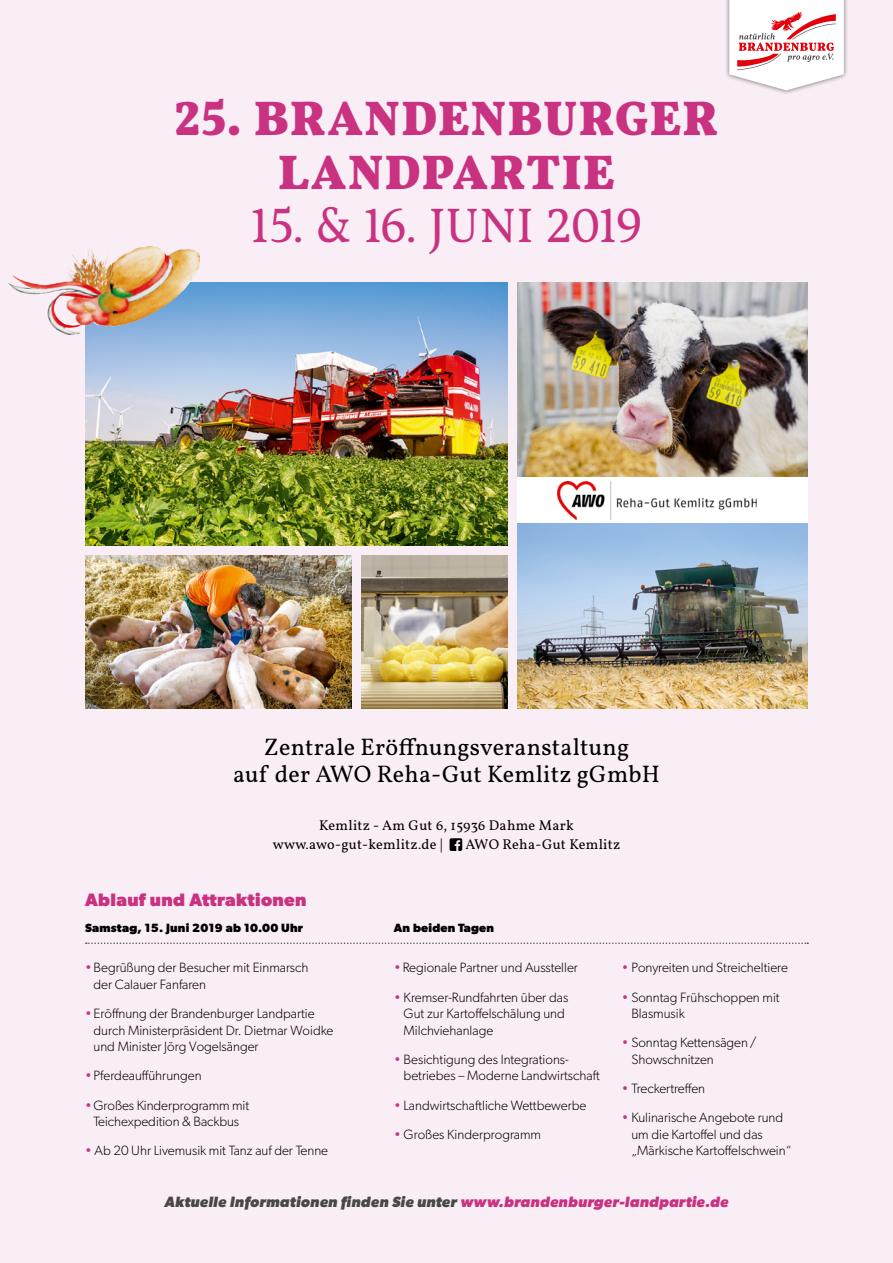
<style>
.page{position:relative;width:893px;height:1263px;background:#f9eef5}
.page>*{position:absolute;margin:0;border:0;box-sizing:border-box;transform-origin:0 0}
.t1{font:700 49.05px/53.1px "Vollkorn";letter-spacing:.025em;color:#c93181;text-align:center}
.t2{font:49.05px "Vollkorn";letter-spacing:-.005em;color:#c93181}
.t3{font:24px/27px "Vollkorn";letter-spacing:.01em;color:#000;text-align:center}
.t4{font:700 18px "Gibson";letter-spacing:.02em;color:#c93181}
.t5{font:italic 700 15px "Gibson";letter-spacing:.02em;color:#484847}
.t6{font:14.25px/19.5px "Vollkorn";letter-spacing:.02em;color:#000}
.t7{font:300 13.5px/16.5px "Gibson";color:#000}
.t8{font:700 12px "Gibson";letter-spacing:.02em;color:#000}
.s1{font-size:15px}
.s2{color:#c93181}
</style>
<div class="page">
<svg style="left:450px;top:838px;width:12px;height:13px"></svg>
<svg style="left:86px;top:942px;width:722px;height:2px"></svg>
<div style="left:724px;top:0;width:125px;height:95px;background:#000;opacity:.5"></div>
<svg style="left:729px;top:0;width:115px;height:90px;background:#f5dcde"></svg>
<img style="left:85px;top:282px;width:423px;height:263px">
<img style="left:85px;top:555px;width:267px;height:153px">
<img style="left:518px;top:523px;width:290px;height:185px">
<img style="left:518px;top:282px;width:290px;height:195px">
<img style="left:362px;top:555px;width:146px;height:153px">
<img style="left:107px;top:246px;width:41px;height:21px">
<div style="left:518px;top:477px;width:290px;height:46px;background:#fff"></div>
<img style="left:557px;top:481px;width:199px;height:38px">
<h1 class="t1" style="left:175px;top:94px;width:544px">25. BRANDENBURGER<br>LANDPARTIE</h1>
<h1 class="t2" style="left:251px;top:194px;width:393px">15. &amp; 16. JUNI 2019</h1>
<h2 class="t3" style="left:233px;top:734px;width:428px">Zentrale Eröffnungsveranstaltung<br>auf der AWO Reha-Gut Kemlitz gGmbH</h2>
<p class="t6" style="left:273px;top:816px;width:302px;text-indent:46px">Kemlitz - Am Gut 6, 15936 Dahme Mark www.awo-gut-kemlitz.de <span class="s1">|</span></p>
<p class="t6" style="left:466px;top:835px;width:156px">AWO Reha-Gut Kemlitz</p>
<h3 class="t4" style="left:85px;top:889px;width:223px">Ablauf und Attraktionen</h3>
<p class="t8" style="left:85px;top:920px;width:220px">Samstag, 15. Juni 2019 ab 10.00 Uhr</p>
<p class="t8" style="left:394px;top:920px;width:102px">An beiden Tagen</p>
<p class="t7" style="left:94px;top:959px;width:217px;text-indent:-9px"><span class="s2">•</span>Begrüßung der Besucher mit Einmarsch der Calauer Fanfaren</p>
<p class="t7" style="left:94px;top:1005px;width:241px;text-indent:-9px"><span class="s2">•</span> Eröffnung der Brandenburger Landpartie durch Ministerpräsident Dr. Dietmar Woidke und Minister Jörg Vogelsänger</p>
<p class="t7" style="left:85px;top:1067px;width:118px"><span class="s2">•</span> Pferdeaufführungen</p>
<p class="t7" style="left:85px;top:1096px;width:166px;text-align:center"><span class="s2">•</span>Großes Kinderprogramm mit<br>Teichexpedition &amp; Backbus</p>
<p class="t7" style="left:85px;top:1142px;width:245px"><span class="s2">•</span> Ab 20 Uhr Livemusik mit Tanz auf der Tenne</p>
<p class="t7" style="left:394px;top:959px;width:185px"><span class="s2">•</span> Regionale Partner und Aussteller</p>
<p class="t7" style="left:404px;top:988px;width:166px;text-indent:-9px"><span class="s2">•</span> Kremser-Rundfahrten über das<br>Gut zur Kartoffelschälung und<br>Milchviehanlage</p>
<p class="t7" style="left:404px;top:1051px;width:198px;text-indent:-9px"><span class="s2">•</span> Besichtigung des Integrations&shy;betriebes – Moderne Landwirtschaft</p>
<p class="t7" style="left:394px;top:1096px;width:194px"><span class="s2">•</span> Landwirtschaftliche Wettbewerbe</p>
<p class="t7" style="left:394px;top:1126px;width:148px"><span class="s2">•</span> Großes Kinderprogramm</p>
<p class="t7" style="left:622px;top:959px;width:168px"><span class="s2">•</span> Ponyreiten und Streicheltiere</p>
<p class="t7" style="left:631px;top:988px;width:150px;text-indent:-9px"><span class="s2">•</span> Sonntag Frühschoppen mit<br>Blasmusik</p>
<p class="t7" style="left:631px;top:1034px;width:127px;text-indent:-9px"><span class="s2">•</span> Sonntag Kettensägen/<br>Showschnitzen</p>
<p class="t7" style="left:622px;top:1080px;width:85px"><span class="s2">•</span> Treckertreffen</p>
<p class="t7" style="left:631px;top:1109px;width:162px;text-indent:-9px"><span class="s2">•</span> Kulinarische Angebote rund um die Kartoffel und das „Märkische Kartoffelschwein“</p>
<p class="t5" style="left:164px;top:1192px;width:565px">Aktuelle Informationen finden Sie unter <span class="s2">www.brandenburger-landpartie.de</span></p>
</div>
